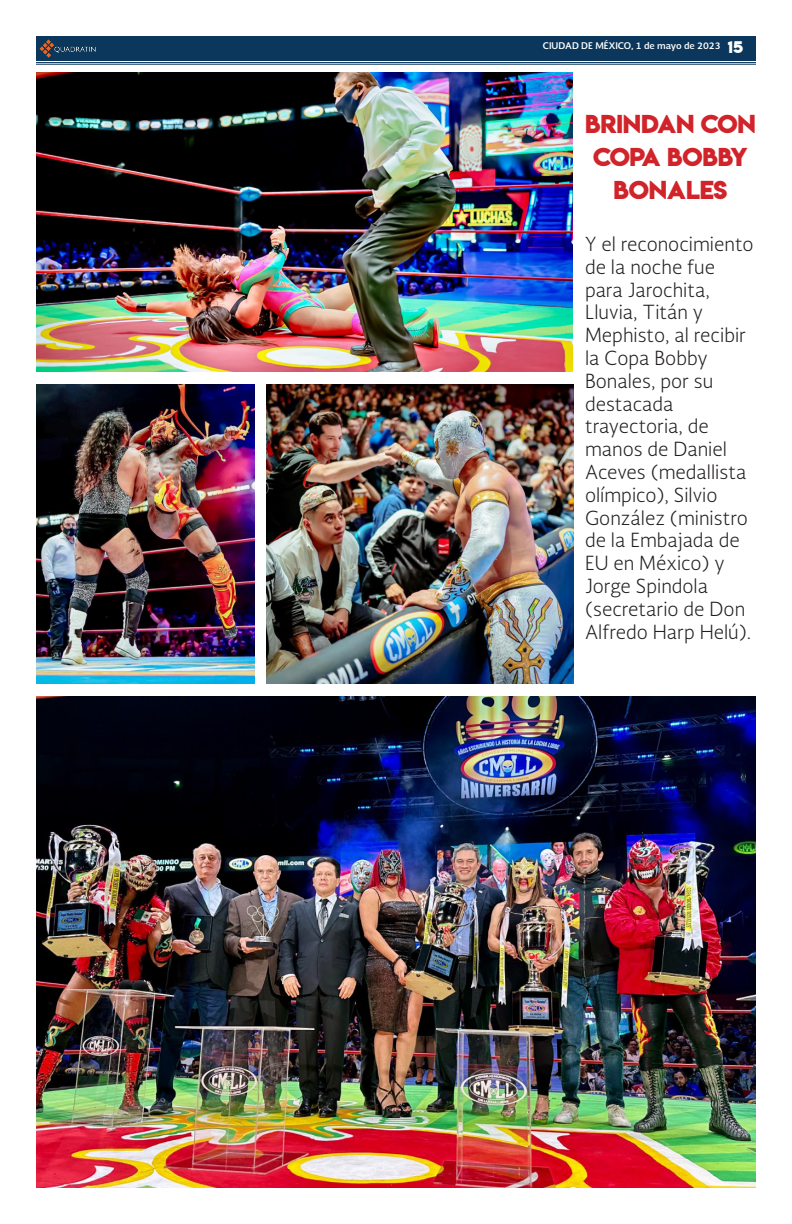
<style>
.page{position:relative;width:792px;height:1224px;background:#fff}
.page>*{position:absolute;margin:0;border:0;box-sizing:border-box;transform-origin:0 0}
.t1{font:23px/33px "Lemon Milkbold";letter-spacing:-.01em;color:#d1232a;text-align:center}
.t2{font:300 19px/22.8px "Soberana Sans";color:#231f20}
.t3{font:15px "Lemon Milkbold";color:#fff}
.t4{font:700 9px "Soberana Sans";color:#fff}
</style>
<div class="page">
<div style="left:36px;top:36px;width:720px;height:25px;background:#0a375b"></div>
<hr style="left:36px;top:62px;width:720px;height:1px;background:#0a375b">
<hr style="left:36px;top:64px;width:720px;height:1px;background:#0a375b">
<img style="left:39px;top:39px;width:57px;height:19px">
<img style="left:36px;top:72px;width:537px;height:300px">
<img style="left:36px;top:696px;width:720px;height:492px">
<img style="left:36px;top:384px;width:218px;height:300px">
<img style="left:266px;top:384px;width:307px;height:300px">
<p class="t4" style="left:543px;top:40px;width:179px">CIUDAD DE MÉXICO, 1 de mayo de 2023</p>
<p class="t3" style="left:728px;top:36px;width:17px">15</p>
<p class="t1" style="left:585px;top:108px;width:172px">BRINDAN CON<br>COPA BOBBY<br>BONALES</p>
<p class="t2" style="left:585px;top:232px;width:170px">Y el reconocimiento de la noche fue para Jarochita,<br>Lluvia, Titán y<br>Mephisto, al recibir la Copa Bobby<br>Bonales, por su destacada trayectoria, de manos de Daniel<br>Aceves (medallista olímpico), Silvio<br>González (ministro de la Embajada de<br>EU en México) y<br>Jorge Spindola (secretario de Don<br>Alfredo Harp Helú).</p>
</div>
